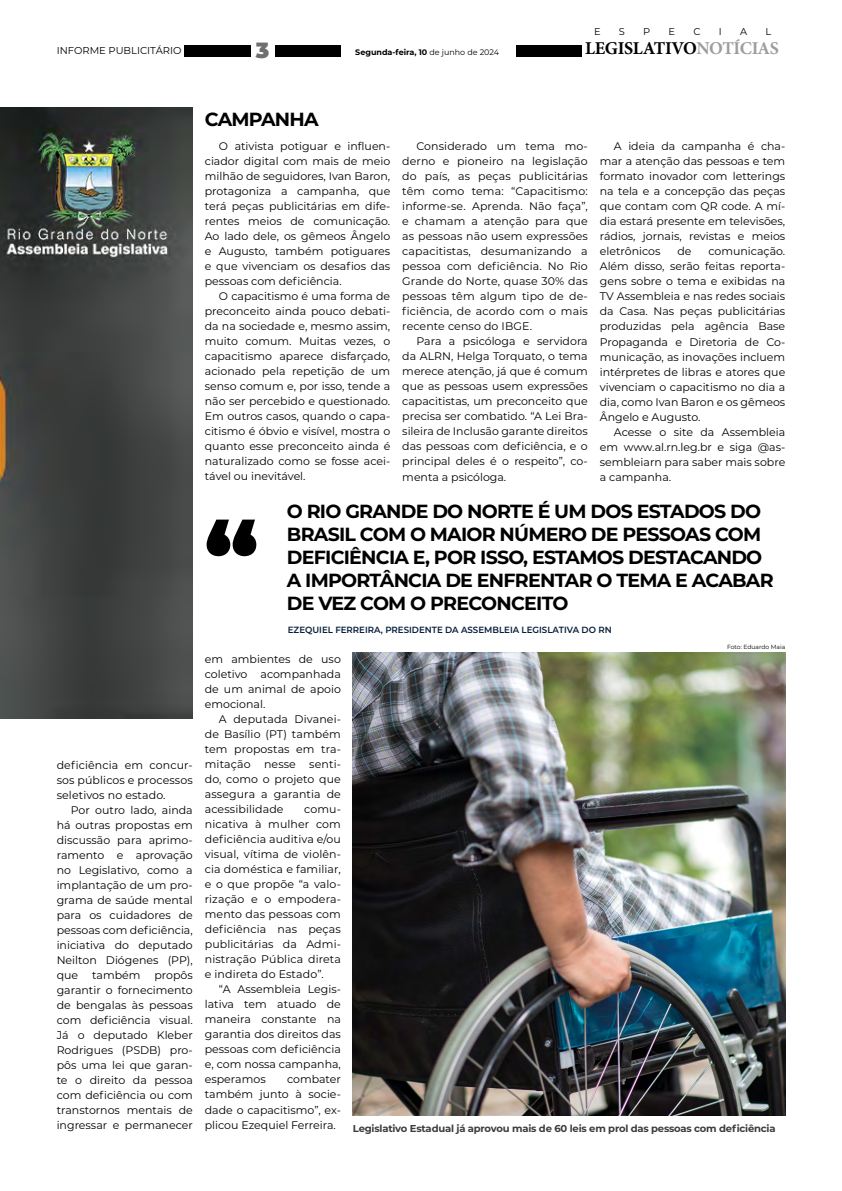
<style>
.page{position:relative;width:842px;height:1191px;background:#fff}
.page>*{position:absolute;margin:0;border:0;box-sizing:border-box;transform-origin:0 0}
.t1{font:900 89.7px "Montserrat";color:#000}
.t2{font:900 22px "Montserrat";color:#706f6f}
.t3{font:700 19px/23px "Montserrat";letter-spacing:-.04em;color:#000}
.t4{font:700 18.1px "Minion Pro";letter-spacing:-.025em;color:#000}
.t5{font:11px/15px "Montserrat";color:#000;text-align:justify}
.t6{font:700 10px "Montserrat";letter-spacing:-.02em;color:#3c3c3b}
.t7{font:10px "Montserrat";color:#000}
.t8{font:9.8px "Montserrat";color:#000}
.t9{font:600 9px "Montserrat";color:#041c38;scale:.96 1}
.t10{font:700 8px "Montserrat";color:#000}
.t11{font:6px "Montserrat";color:#000}
.s1{font-weight:400}
.s2{color:#9d9d9c}
</style>
<div class="page">
<div style="left:516px;top:45px;width:65px;height:12px;background:#000"></div>
<div style="left:184px;top:45px;width:157px;height:12px;background:#000"></div>
<div style="left:251px;top:37px;width:23px;height:22px;background:#fff"></div>
<img style="left:0;top:108px;width:193px;height:611px">
<img style="left:353px;top:652px;width:432px;height:463px">
<p class="t8" style="left:594px;top:25px;width:8px">E</p>
<p class="t8" style="left:619px;top:25px;width:8px">S</p>
<p class="t8" style="left:643px;top:25px;width:9px">P</p>
<p class="t8" style="left:669px;top:25px;width:8px">E</p>
<p class="t8" style="left:693px;top:25px;width:9px">C</p>
<p class="t8" style="left:719px;top:25px;width:4px">I</p>
<p class="t8" style="left:740px;top:25px;width:9px">A</p>
<p class="t8" style="left:765px;top:25px;width:7px">L</p>
<p class="t7" style="left:57px;top:44px;width:126px">INFORME PUBLICITÁRIO</p>
<p class="t10" style="left:355px;top:46px;width:145px">Segunda-feira, 10 <span class="s1">de junho de 2024</span></p>
<h3 class="t4" style="left:585px;top:36px;width:195px">LEGISLATIVO<span class="s2">NOTÍCIAS</span></h3>
<h2 class="t2" style="left:256px;top:34px;width:15px">3</h2>
<h3 class="t3" style="left:205px;top:107px;width:115px">CAMPANHA</h3>
<p class="t5" style="left:205px;top:138px;width:187px;text-indent:14px">O ativista potiguar e influen&shy;ciador digital com mais de meio milhão de seguidores, Ivan Baron, protagoniza a campanha, que terá peças publicitárias em dife&shy;rentes meios de comunicação.<br>Ao lado dele, os gêmeos Ângelo e Augusto, também potiguares e que vivenciam os desafios das pessoas com deficiência.</p>
<p class="t5" style="left:205px;top:288px;width:187px;text-indent:14px">O capacitismo é uma forma de preconceito ainda pouco debati&shy;da na sociedade e, mesmo assim, muito comum. Muitas vezes, o capacitismo aparece disfarçado, acionado pela repetição de um senso comum e, por isso, tende a não ser percebido e questionado.<br>Em outros casos, quando o capa&shy;citismo é óbvio e visível, mostra o quanto esse preconceito ainda é naturalizado como se fosse acei&shy;tável ou inevitável.</p>
<p class="t5" style="left:402px;top:138px;width:187px;text-indent:14px">Considerado um tema mo&shy;derno e pioneiro na legislação do país, as peças publicitárias têm como tema: “Capacitismo: informe-se. Aprenda. Não faça”, e chamam a atenção para que as pessoas não usem expressões capacitistas, desumanizando a pessoa com deficiência. No Rio Grande do Norte, quase 30% das pessoas têm algum tipo de de&shy;ficiência, de acordo com o mais recente censo do IBGE.</p>
<p class="t5" style="left:402px;top:333px;width:187px;text-indent:14px">Para a psicóloga e servidora da ALRN, Helga Torquato, o tema merece atenção, já que é comum que as pessoas usem expressões capacitistas, um preconceito que precisa ser combatido. “A Lei Bra&shy;sileira de Inclusão garante direitos das pessoas com deficiência, e o principal deles é o respeito”, co&shy;menta a psicóloga.</p>
<p class="t5" style="left:600px;top:139px;width:187px;text-indent:14px">A ideia da campanha é cha&shy;mar a atenção das pessoas e tem formato inovador com letterings na tela e a concepção das peças que contam com QR code. A mí&shy;dia estará presente em televisões, rádios, jornais, revistas e meios eletrônicos</p>
<p class="t5" style="left:600px;top:244px;width:187px;text-indent:109px">comunicação.<br>Além disso, serão feitas reporta&shy;gens sobre o tema e exibidas na TV Assembleia e nas redes sociais da Casa. Nas peças publicitárias produzidas pela agência Base Propaganda e Diretoria de Co&shy;municação, as inovações incluem intérpretes de libras e atores que vivenciam o capacitismo no dia a dia, como Ivan Baron e os gêmeos Ângelo e Augusto.</p>
<p class="t5" style="left:600px;top:424px;width:187px;text-indent:14px">Acesse o site da Assembleia em www.al.rn.leg.br e siga @as&shy;sembleiarn para saber mais sobre a campanha.</p>
<p class="t5" style="left:677px;top:244px;width:16px">de</p>
<p class="t5" style="left:57px;top:756px;width:138px">deficiência em concur&shy;sos públicos e processos seletivos no estado.</p>
<p class="t5" style="left:57px;top:801px;width:138px;text-indent:14px">Por outro lado, ainda há outras propostas em discussão para aprimo&shy;ramento e aprovação no Legislativo, como a implantação de um pro&shy;grama de saúde mental para os cuidadores de pessoas com deficiência, iniciativa do deputado Neilton Diógenes (PP), que</p>
<p class="t5" style="left:92px;top:966px;width:50px">também</p>
<p class="t5" style="left:57px;top:966px;width:138px;text-indent:98px">propôs garantir o fornecimento de bengalas às pessoas com deficiência visual.<br>Já o deputado Kleber Rodrigues (PSDB) pro&shy;pôs uma lei que garan&shy;te o direito da pessoa com deficiência ou com transtornos mentais de ingressar e permanecer</p>
<h1 class="t1" style="left:205px;top:487px;width:55px">“</h1>
<h3 class="t3" style="left:287px;top:498px;width:488px">O RIO GRANDE DO NORTE É UM DOS ESTADOS DO BRASIL COM O MAIOR NÚMERO DE PESSOAS COM DEFICIÊNCIA E, POR ISSO, ESTAMOS DESTACANDO A IMPORTÂNCIA DE ENFRENTAR O TEMA E ACABAR DE VEZ COM O PRECONCEITO</h3>
<p class="t9" style="left:288px;top:623px;width:339px">EZEQUIEL FERREIRA, PRESIDENTE DA ASSEMBLEIA LEGISLATIVA DO RN</p>
<p class="t11" style="left:727px;top:643px;width:60px">Foto: Eduardo Maia</p>
<p class="t5" style="left:205px;top:651px;width:138px">em ambientes de uso coletivo acompanhada de um animal de apoio emocional.</p>
<p class="t5" style="left:205px;top:711px;width:138px;text-indent:14px">A deputada Divanei&shy;de Basílio (PT) também tem propostas em tra&shy;mitação nesse senti&shy;do, como o projeto que assegura a garantia de acessibilidade</p>
<p class="t5" style="left:205px;top:801px;width:138px;text-indent:99px">comu&shy;nicativa à mulher com deficiência auditiva e/ou visual, vítima de violên&shy;cia doméstica e familiar, e o que propõe “a valo&shy;rização e o empodera&shy;mento das pessoas com deficiência nas peças publicitárias da Admi&shy;nistração Pública direta e indireta do Estado”.</p>
<p class="t5" style="left:205px;top:981px;width:138px;text-indent:14px">“A Assembleia Legis&shy;lativa tem atuado de maneira constante na garantia dos direitos das pessoas com deficiência e, com nossa campanha, esperamos</p>
<p class="t5" style="left:205px;top:1071px;width:138px;text-indent:82px">combater também junto à socie&shy;dade o capacitismo”, ex&shy;plicou Ezequiel Ferreira.</p>
<p class="t6" style="left:353px;top:1121px;width:424px">Legislativo Estadual já aprovou mais de 60 leis em prol das pessoas com deficiência</p>
</div>
